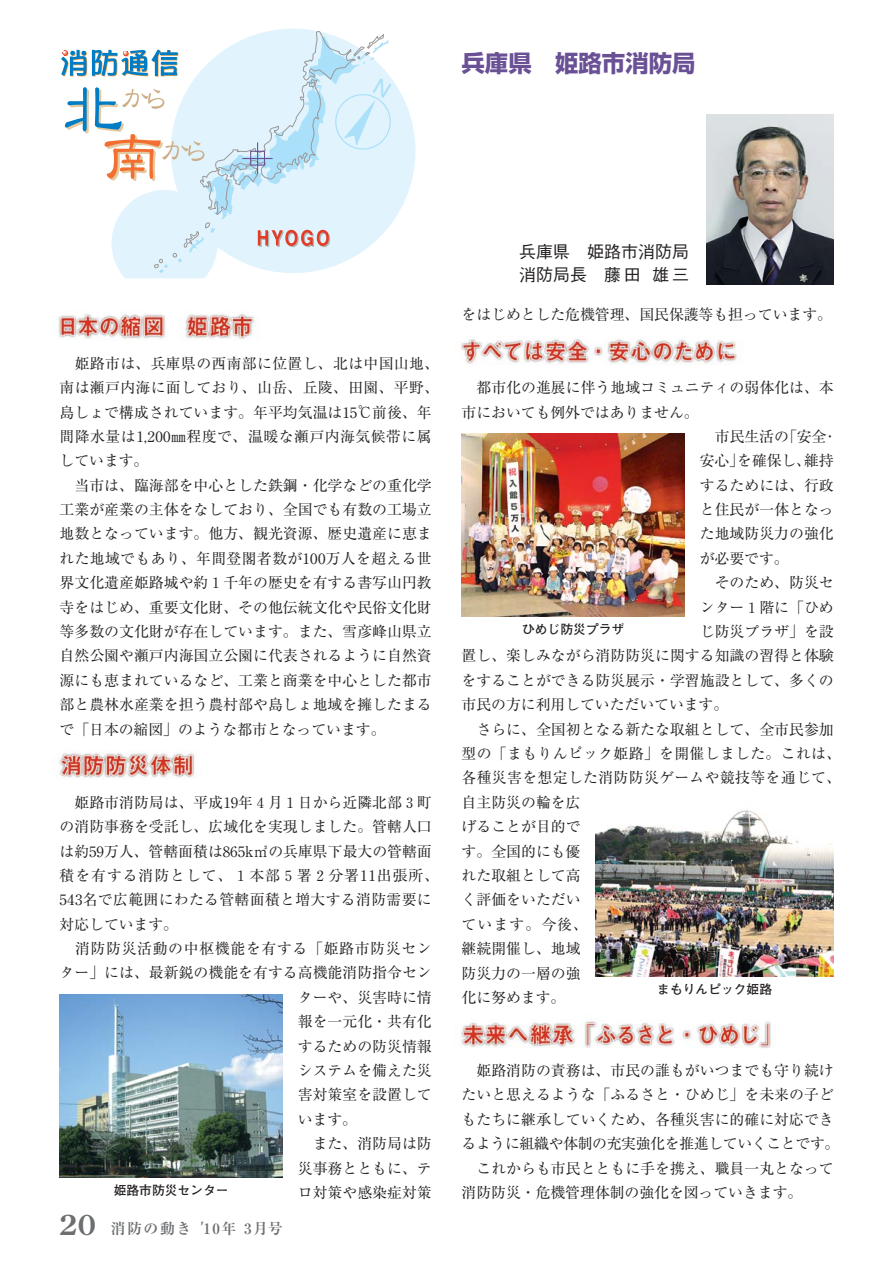
<style>
.page{position:relative;width:893px;height:1263px;background:#fff}
.page>*{position:absolute;margin:0;border:0;box-sizing:border-box;transform-origin:0 0}
.t1{font:700 23.4px "Shin Go";color:#6a5095}
.t2{font:500 16.95px/23.4px "Gothic BBB";color:#231f20}
.t3{font:14.85px/24.5px "Ryumin";color:#231f20;text-align:justify}
.t4{font:14.85px/24.5px "Ryumin";letter-spacing:.02em;color:#231f20}
.t5{font:14.85px "Ryumin";letter-spacing:-.025em;color:#231f20}
.t6{font:14.85px "Ryumin";letter-spacing:.045em;color:#231f20}
.t7{font:700 14.85px "Ryumin";letter-spacing:.1em;color:#6c6e70}
.t8{font:700 12.75px "Futo Go B101";color:#231f20}
.s1{font-family:"Century Old Style";font-size:27.6px}
.s2{font-style:italic}
</style>
<div class="page">
<div style="left:171px;top:29px;width:244px;height:244px;background:#e1f3fd;border-radius:50%"></div>
<img style="left:706px;top:115px;width:127px;height:170px">
<img style="left:454px;top:339px;width:283px;height:26px">
<img style="left:460px;top:1019px;width:312px;height:29px">
<img style="left:59px;top:753px;width:136px;height:26px">
<img style="left:595px;top:810px;width:238px;height:167px">
<img style="left:60px;top:994px;width:223px;height:183px">
<img style="left:461px;top:434px;width:224px;height:182px">
<img style="left:58px;top:314px;width:197px;height:26px">
<svg style="left:61px;top:36px;width:333px;height:242px"></svg>
<h1 class="t1" style="left:461px;top:54px;width:235px">兵庫県　姫路市消防局</h1>
<p class="t4" style="left:60px;top:353px;width:381px;text-indent:15px">姫路市は、兵庫県の西南部に位置し、北は中国山地、南は瀬戸内海に面しており、山岳、丘陵、田園、平野、島しょで構成されています。年平均気温は15℃前後、年間降水量は1,200㎜程度で、温暖な瀬戸内海気候帯に属しています。</p>
<p class="t3" style="left:60px;top:475px;width:374px;text-indent:15px">当市は、臨海部を中心とした鉄鋼・化学などの重化学工業が産業の主体をなしており、全国でも有数の工場立地数となっています。他方、観光資源、歴史遺産に恵まれた地域でもあり、年間登閣者数が100万人を超える世界文化遺産姫路城や約１千年の歴史を有する書写山円教寺をはじめ、重要文化財、その他伝統文化や民俗文化財等多数の文化財が存在しています。また、雪彦峰山県立自然公園や瀬戸内海国立公園に代表されるように自然資源にも恵まれているなど、工業と商業を中心とした都市部と農林水産業を担う農村部や島しょ地域を擁したまるで「日本の縮図」のような都市となっています。</p>
<p class="t3" style="left:60px;top:792px;width:381px;text-align:left;text-indent:15px">姫路市消防局は、平成19年４月１日から近隣北部３町の消防事務を受託し、広域化を実現しました。管轄人口は約59万人、管轄面積は865k㎡の兵庫県下最大の管轄面積を有する消防として、１本部５署２分署11出張所、<br>543名で広範囲にわたる管轄面積と増大する消防需要に対応しています。</p>
<p class="t6" style="left:75px;top:943px;width:358px">消防防災活動の中枢機能を有する「姫路市防災セン</p>
<p class="t3" style="left:60px;top:963px;width:374px">ター」には、最新鋭の機能を有する高機能消防指令セン</p>
<p class="t3" style="left:298px;top:987px;width:135px">ターや、災害時に情</p>
<p class="t3" style="left:298px;top:1011px;width:135px">報を一元化・共有化</p>
<p class="t3" style="left:298px;top:1036px;width:135px">するための防災情報</p>
<p class="t3" style="left:298px;top:1060px;width:135px">システムを備えた災</p>
<p class="t3" style="left:298px;top:1085px;width:135px">害対策室を設置して</p>
<p class="t3" style="left:298px;top:1109px;width:61px">います。</p>
<p class="t3" style="left:313px;top:1133px;width:121px">また、消防局は防</p>
<p class="t3" style="left:298px;top:1158px;width:135px">災事務とともに、テ</p>
<p class="t3" style="left:298px;top:1182px;width:135px">ロ対策や感染症対策</p>
<p class="t8" style="left:114px;top:1185px;width:116px">姫路市防災センター</p>
<p class="t7" style="left:60px;top:1223px;width:225px"><span class="s1">20</span> 消防の動き <span class="s2">'</span>10年 3月号</p>
<p class="t2" style="left:519px;top:242px;width:172px">兵庫県　姫路市消防局消防局長 藤田 雄三</p>
<p class="t3" style="left:461px;top:304px;width:372px">をはじめとした危機管理、国民保護等も担っています。</p>
<p class="t3" style="left:476px;top:377px;width:359px">都市化の進展に伴う地域コミュニティの弱体化は、本</p>
<p class="t3" style="left:461px;top:402px;width:238px">市においても例外ではありません。</p>
<p class="t3" style="left:715px;top:426px;width:120px">市民生活の「安全･</p>
<p class="t3" style="left:699px;top:451px;width:135px">安心」を確保し、維持</p>
<p class="t3" style="left:699px;top:475px;width:135px">するためには、行政</p>
<p class="t3" style="left:699px;top:499px;width:135px">と住民が一体となっ</p>
<p class="t3" style="left:699px;top:524px;width:135px">た地域防災力の強化</p>
<p class="t3" style="left:699px;top:548px;width:90px">が必要です。</p>
<p class="t3" style="left:714px;top:572px;width:121px">そのため、防災セ</p>
<p class="t3" style="left:699px;top:597px;width:135px">ンター１階に「ひめ</p>
<p class="t3" style="left:699px;top:621px;width:135px">じ防災プラザ」を設</p>
<p class="t3" style="left:461px;top:646px;width:374px">置し、楽しみながら消防防災に関する知識の習得と体験</p>
<p class="t3" style="left:461px;top:670px;width:374px">をすることができる防災展示・学習施設として、多くの</p>
<p class="t3" style="left:461px;top:694px;width:268px">市民の方に利用していただいています。</p>
<p class="t3" style="left:476px;top:719px;width:359px">さらに、全国初となる新たな取組として、全市民参加</p>
<p class="t4" style="left:461px;top:743px;width:381px">型の「まもりんピック姫路」を開催しました。これは、</p>
<p class="t4" style="left:461px;top:768px;width:381px">各種災害を想定した消防防災ゲームや競技等を通じて、</p>
<p class="t3" style="left:461px;top:792px;width:121px">自主防災の輪を広</p>
<p class="t3" style="left:461px;top:816px;width:121px">げることが目的で</p>
<p class="t3" style="left:461px;top:841px;width:121px">す。全国的にも優</p>
<p class="t3" style="left:461px;top:865px;width:121px">れた取組として高</p>
<p class="t3" style="left:461px;top:890px;width:121px">く評価をいただい</p>
<p class="t3" style="left:461px;top:914px;width:128px">ています。今後、</p>
<p class="t3" style="left:461px;top:938px;width:121px">継続開催し、地域</p>
<p class="t3" style="left:461px;top:963px;width:121px">防災力の一層の強</p>
<p class="t3" style="left:461px;top:987px;width:105px">化に努めます。</p>
<p class="t8" style="left:522px;top:624px;width:104px">ひめじ防災プラザ</p>
<p class="t8" style="left:657px;top:985px;width:116px">まもりんピック姫路</p>
<p class="t3" style="left:476px;top:1060px;width:359px">姫路消防の責務は、市民の誰もがいつまでも守り続け</p>
<p class="t3" style="left:461px;top:1085px;width:374px">たいと思えるような「ふるさと・ひめじ」を未来の子ど</p>
<p class="t3" style="left:461px;top:1109px;width:374px">もたちに継承していくため、各種災害に的確に対応でき</p>
<p class="t5" style="left:461px;top:1138px;width:379px">るように組織や体制の充実強化を推進していくことです。</p>
<p class="t3" style="left:476px;top:1158px;width:359px">これからも市民とともに手を携え、職員一丸となって</p>
<p class="t3" style="left:461px;top:1182px;width:342px">消防防災・危機管理体制の強化を図っていきます。</p>
</div>
